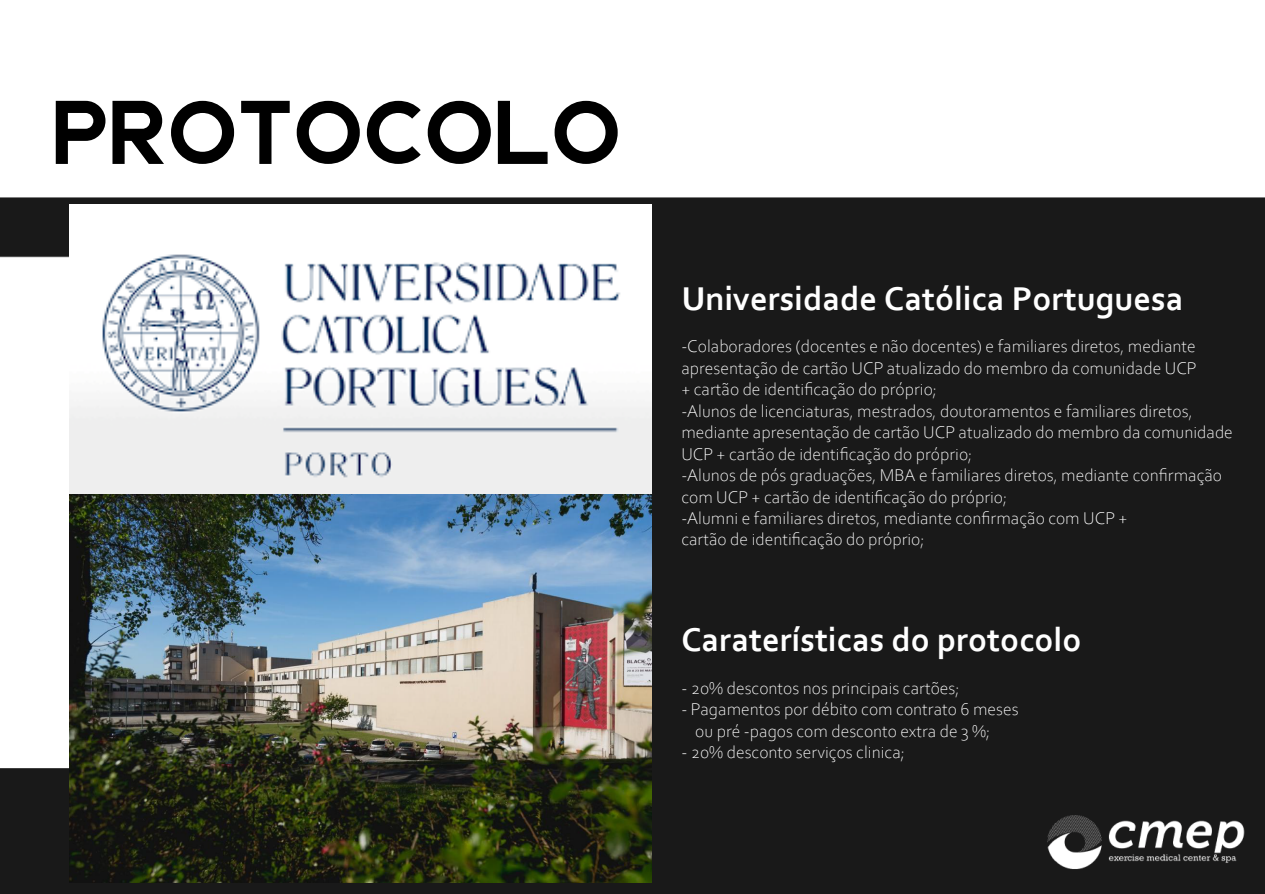
<style>
.page{position:relative;width:1265px;height:894px;background:#fff}
.page>*{position:absolute;margin:0;border:0;box-sizing:border-box;transform-origin:0 0}
.t1{font:90px "Bjorn";color:#000}
.t2{font:700 34.5px "Corbel";color:#fff}
.t3{font:300 17.85px/21.5px "Corbel";color:#fff}
</style>
<div class="page">
<img style="left:0;top:197px;width:1264px;height:697px">
<img style="left:69px;top:204px;width:582px;height:290px">
<img style="left:69px;top:494px;width:582px;height:388px">
<h1 class="t1" style="left:52px;top:79px;width:570px">PROTOCOLO</h1>
<h2 class="t2" style="left:681px;top:277px;width:503px">Universidade Católica Portuguesa</h2>
<p class="t3" style="left:681px;top:335px;width:553px">-Colaboradores (docentes e não docentes) e familiares diretos, mediante apresentação de cartão UCP atualizado do membro da comunidade UCP<br>+ cartão de identificação do próprio;<br>-Alunos de licenciaturas, mestrados, doutoramentos e familiares diretos, mediante apresentação de cartão UCP atualizado do membro da comunidade UCP + cartão de identificação do próprio;<br>-Alunos de pós graduações, MBA e familiares diretos, mediante confirmação com UCP + cartão de identificação do próprio;<br>-Alumni e familiares diretos, mediante confirmação com UCP +<br>cartão de identificação do próprio;</p>
<h2 class="t2" style="left:681px;top:618px;width:402px">Caraterísticas do protocolo</h2>
<p class="t3" style="left:681px;top:676px;width:279px">- 20% descontos nos principais cartões;</p>
<p class="t3" style="left:695px;top:698px;width:325px;text-indent:-14px">- Pagamentos por débito com contrato 6 meses ou pré -pagos com desconto extra de 3 %;</p>
<p class="t3" style="left:681px;top:741px;width:225px">- 20% desconto serviços clinica;</p>
</div>
